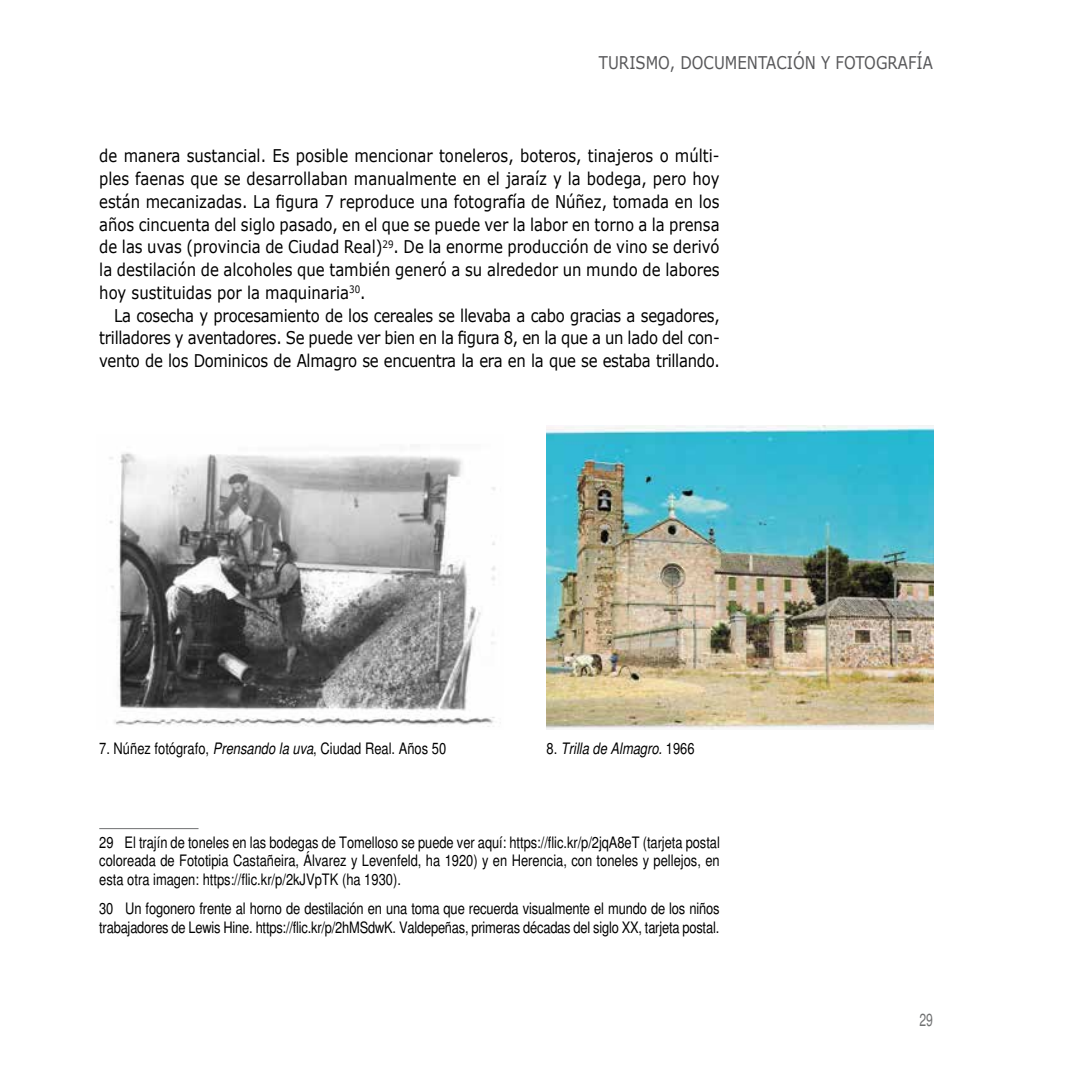
<style>
.page{position:relative;width:1082px;height:1082px;background:#fff}
.page>*{position:absolute;margin:0;border:0;box-sizing:border-box;transform-origin:0 0}
.t1{font:17.5px/22.8px "Verdana";letter-spacing:-.015em;color:#000;text-align:justify;scale:.85 1}
.t2{font:17.5px "Verdana";color:#58585a;scale:.85 1}
.t3{font:condensed 17.5px "Helvetica";color:#707172;scale:.85 1}
.t4{font:condensed 15.75px/18.9px "Helvetica";letter-spacing:-.01em;color:#000;text-align:justify}
.t5{font:italic condensed 15.75px "Helvetica";color:#000}
.s1{font-style:italic}
.s2{font-style:normal}
</style>
<div class="page">
<hr style="left:99px;top:828px;width:99px;height:1px;background:#707172">
<img style="left:109px;top:452px;width:387px;height:275px">
<img style="left:546px;top:425px;width:387px;height:304px">
<p class="t2" style="left:599px;top:50px;width:394px">TURISMO, DOCUMENTACIÓN Y FOTOGRAFÍA</p>
<p class="t1" style="left:99px;top:144px;width:731px">de manera sustancial. Es posible mencionar toneleros, boteros, tinajeros o múlti&shy;ples faenas que se desarrollaban manualmente en el jaraíz y la bodega, pero hoy están mecanizadas. La figura 7 reproduce una fotografía de Núñez, tomada en los años cincuenta del siglo pasado, en el que se puede ver la labor en torno a la prensa de las uvas (provincia de Ciudad Real)<sup>29</sup>. De la enorme producción de vino se derivó la destilación de alcoholes que también generó a su alrededor un mundo de labores hoy sustituidas por la maquinaria<sup>30</sup>.</p>
<p class="t1" style="left:99px;top:304px;width:731px;text-indent:15px">La cosecha y procesamiento de los cereales se llevaba a cabo gracias a segadores, trilladores y aventadores. Se puede ver bien en la figura 8, en la que a un lado del con&shy;vento de los Dominicos de Almagro se encuentra la era en la que se estaba trillando.</p>
<p class="t4" style="left:99px;top:739px;width:348px">7. Núñez fotógrafo, <span class="s1">Prensando la uva</span>, Ciudad Real. Años 50</p>
<p class="t5" style="left:546px;top:739px;width:149px"><span class="s2">8.</span> Trilla de Almagro. <span class="s2">1966</span></p>
<p class="t4" style="left:99px;top:832px;width:622px">29 El trajín de toneles en las bodegas de Tomelloso se puede ver aquí: https://flic.kr/p/2jqA8eT (tarjeta postal coloreada de Fototipia Castañeira, Álvarez y Levenfeld, ha 1920) y en Herencia, con toneles y pellejos, en esta otra imagen: https://flic.kr/p/2kJVpTK (ha 1930).</p>
<p class="t4" style="left:99px;top:899px;width:622px">30 Un fogonero frente al horno de destilación en una toma que recuerda visualmente el mundo de los niños trabajadores de Lewis Hine. https://flic.kr/p/2hMSdwK. Valdepeñas, primeras décadas del siglo XX, tarjeta postal.</p>
<p class="t3" style="left:919px;top:1009px;width:17px">29</p>
</div>
